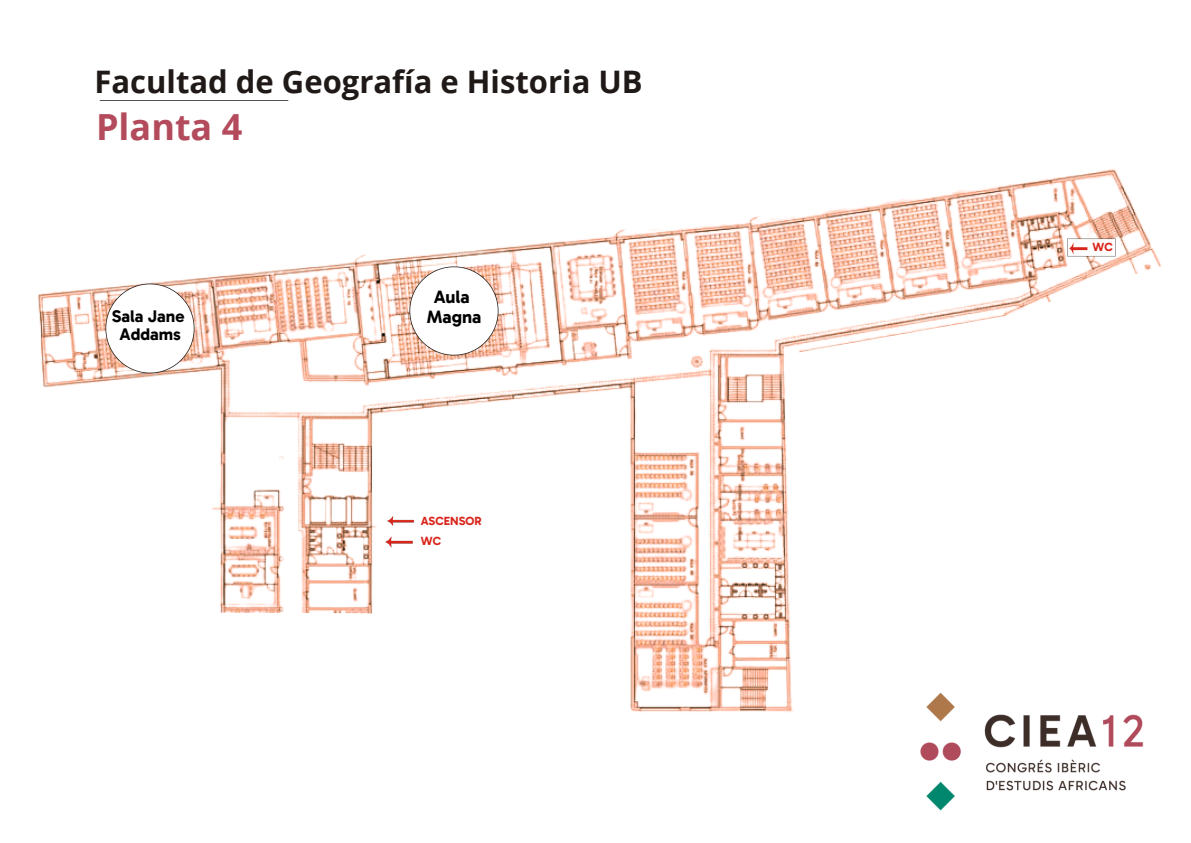
<style>
.page{position:relative;width:1191px;height:843px;background:#fff}
.page>*{position:absolute;margin:0;border:0;box-sizing:border-box;transform-origin:0 0}
.t1{font:700 36px "Open Sans";color:#b34b5c}
.t2{font:700 31px "Open Sans";color:#1f1a17}
.t3{font:700 18.1px/19.5px "Gabarito";color:#000;text-align:center}
.t4{font:700 17.1px/18px "Gabarito";color:#000;text-align:center}
.t5{font:700 12px "Gabarito";color:#d9261c}
</style>
<div class="page">
<img style="left:99px;top:100px;width:190px;height:1px">
<img style="left:920px;top:724px;width:224px;height:87px">
<img style="left:37px;top:169px;width:1124px;height:555px">
<img style="left:92px;top:270px;width:117px;height:117px">
<img style="left:395px;top:252px;width:117px;height:117px">
<img style="left:380px;top:531px;width:37px;height:21px">
<img style="left:383px;top:511px;width:35px;height:19px">
<img style="left:1062px;top:234px;width:58px;height:27px">
<p class="t2" style="left:94px;top:59px;width:549px">Facultad de Geografía e Historia UB</p>
<h2 class="t1" style="left:96px;top:101px;width:148px">Planta 4</h2>
<h1 class="t4" style="left:112px;top:307px;width:74px">Sala Jane<br>Addams</h1>
<p class="t3" style="left:427px;top:287px;width:56px">Aula<br>Magna</p>
<h3 class="t5" style="left:421px;top:513px;width:62px">ASCENSOR</h3>
<p class="t5" style="left:421px;top:533px;width:22px">WC</p>
<h3 class="t5" style="left:1092px;top:240px;width:22px">WC</h3>
</div>
